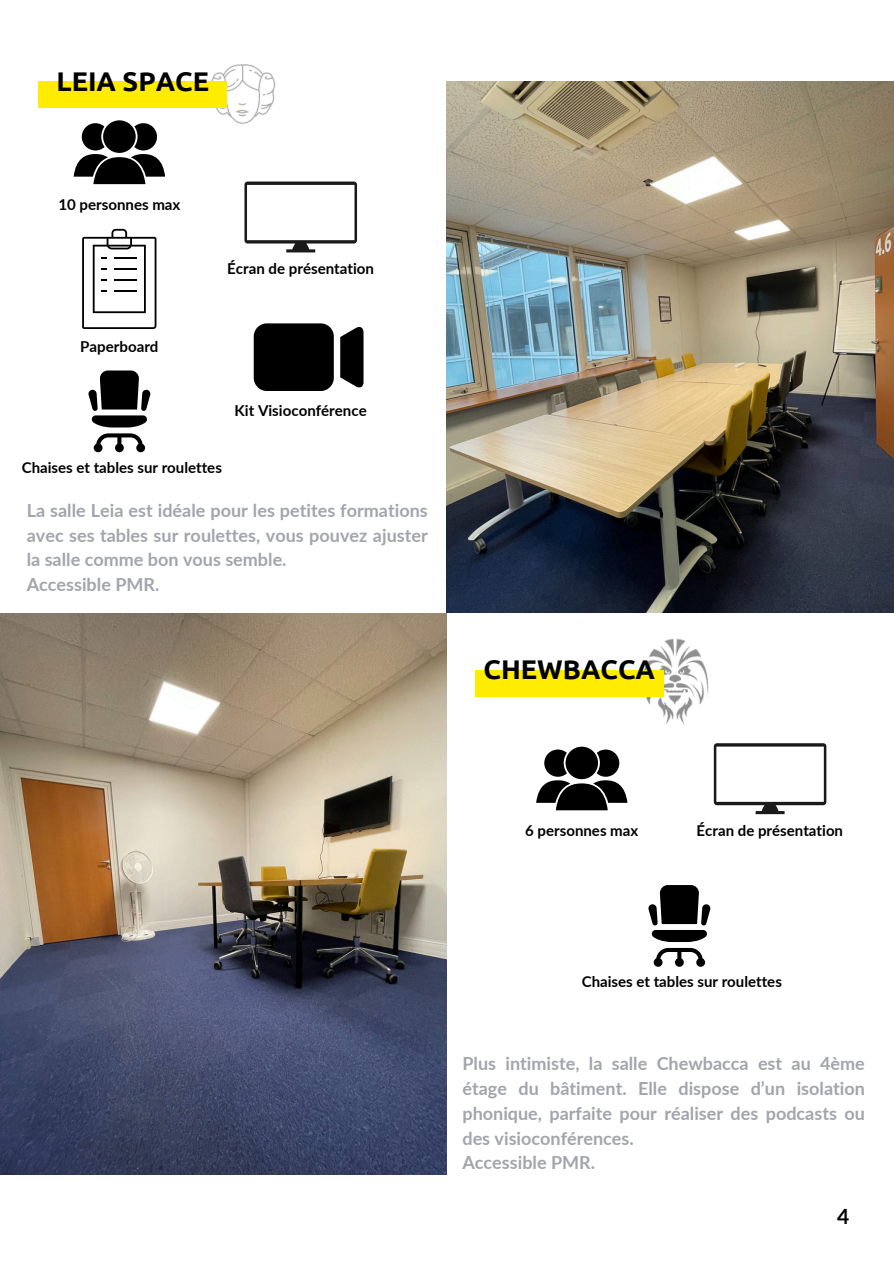
<style>
.page{position:relative;width:894px;height:1264px;background:#fff}
.page>*{position:absolute;margin:0;border:0;box-sizing:border-box;transform-origin:0 0}
.t1{font:700 27px "Ubuntu";color:#000}
.t2{font:700 21px "Lato";color:#000}
.t3{font:700 18px/24.8px "Lato";color:#a3a5ad}
.t4{font:700 15px "Lato";color:#000}
</style>
<div class="page">
<img style="left:446px;top:81px;width:447px;height:531px">
<img style="left:211px;top:64px;width:65px;height:60px">
<div style="left:38px;top:81px;width:189px;height:27px;background:#ffec01"></div>
<svg style="left:74px;top:123px;width:91px;height:61px"></svg>
<div style="left:103px;top:120px;width:33px;height:33px;background:#000;border-radius:50%"></div>
<svg style="left:244px;top:181px;width:113px;height:71px"></svg>
<svg style="left:82px;top:229px;width:74px;height:100px"></svg>
<div style="left:254px;top:323px;width:80px;height:68px;background:#000"></div>
<svg style="left:340px;top:327px;width:23px;height:61px"></svg>
<svg style="left:536px;top:749px;width:91px;height:61px"></svg>
<div style="left:565px;top:746px;width:33px;height:33px;background:#000;border-radius:50%"></div>
<svg style="left:713px;top:743px;width:113px;height:71px"></svg>
<img style="left:644px;top:638px;width:65px;height:86px">
<div style="left:474px;top:670px;width:189px;height:27px;background:#ffec01"></div>
<img style="left:0;top:613px;width:447px;height:561px">
<svg style="left:94px;top:433px;width:51px;height:19px"></svg>
<svg style="left:88px;top:370px;width:63px;height:57px"></svg>
<svg style="left:648px;top:885px;width:62px;height:81px"></svg>
<h1 class="t1" style="left:56px;top:65px;width:154px">LEIA SPACE</h1>
<p class="t4" style="left:58px;top:193px;width:124px">10 personnes max</p>
<p class="t4" style="left:80px;top:335px;width:80px">Paperboard</p>
<p class="t4" style="left:227px;top:258px;width:148px">Écran de présentation</p>
<p class="t4" style="left:234px;top:400px;width:134px">Kit Visioconférence</p>
<p class="t4" style="left:22px;top:456px;width:201px">Chaises et tables sur roulettes</p>
<p class="t3" style="left:27px;top:497px;width:402px">La salle Leia est idéale pour les petites formations avec ses tables sur roulettes, vous pouvez ajuster la salle comme bon vous semble.<br>Accessible PMR.</p>
<h1 class="t1" style="left:483px;top:653px;width:173px">CHEWBACCA</h1>
<p class="t4" style="left:525px;top:819px;width:114px">6 personnes max</p>
<p class="t4" style="left:696px;top:819px;width:148px">Écran de présentation</p>
<p class="t4" style="left:581px;top:970px;width:201px">Chaises et tables sur roulettes</p>
<p class="t3" style="left:462px;top:1050px;width:404px">Plus intimiste, la salle Chewbacca est au 4ème étage du bâtiment. Elle dispose d’un isolation phonique, parfaite pour réaliser des podcasts ou des visioconférences.<br>Accessible PMR.</p>
<p class="t2" style="left:836px;top:1201px;width:14px">4</p>
</div>
